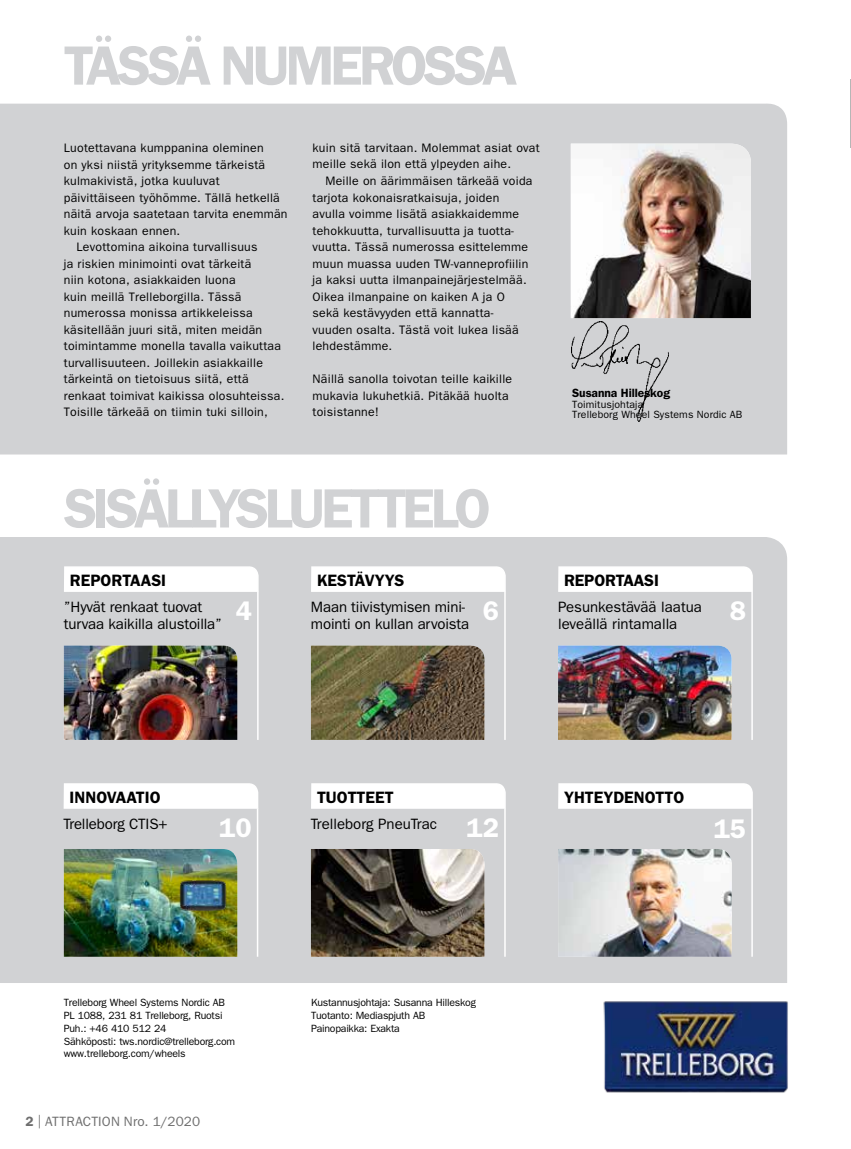
<style>
.page{position:relative;width:851px;height:1149px;background:#fff}
.page>*{position:absolute;margin:0;border:0;box-sizing:border-box;transform-origin:0 0}
.t1{font:600 55.5px "ITC Franklin Gothic Std";letter-spacing:-.075em;color:#d1d2d4}
.t2{font:600 27px "ITC Franklin Gothic Std";color:#fff}
.t3{font:600 16.5px "ITC Franklin Gothic Std";color:#000}
.t4{font:15px/17.2px "ITC Franklin Gothic Std";letter-spacing:-.01em;color:#000}
.t5{font:13.5px "ITC Franklin Gothic Std";letter-spacing:.01em;color:#6e6e6e}
.t6{font:12.3px/16.5px "ITC Franklin Gothic Std";letter-spacing:.02em;color:#000}
.t7{font:600 12px "ITC Franklin Gothic Std";letter-spacing:-.005em;color:#000}
.t8{font:10.5px/12.8px "ITC Franklin Gothic Std";letter-spacing:-.02em;color:#000}
.t9{font:10.5px/10.5px "ITC Franklin Gothic Std";letter-spacing:.01em;color:#000}
.s1{font-weight:600}
</style>
<div class="page">
<div style="left:0;top:103px;width:787px;height:351px;background:#d1d2d4"></div>
<img style="left:571px;top:321px;width:97px;height:100px">
<img style="left:603px;top:1001px;width:185px;height:92px">
<img style="left:570px;top:144px;width:182px;height:174px">
<hr style="left:850px;top:80px;width:1px;height:68px;background:#6e6e6e">
<div style="left:0;top:537px;width:787px;height:445px;background:#d1d2d4"></div>
<svg style="left:63px;top:564px;width:196px;height:28px"></svg>
<img style="left:64px;top:645px;width:175px;height:94px">
<hr style="left:257px;top:591px;width:1px;height:148px;background:#fff">
<svg style="left:310px;top:781px;width:196px;height:28px"></svg>
<img style="left:311px;top:848px;width:175px;height:108px">
<hr style="left:504px;top:808px;width:1px;height:148px;background:#fff">
<svg style="left:310px;top:564px;width:196px;height:28px"></svg>
<hr style="left:504px;top:591px;width:1px;height:148px;background:#fff">
<svg style="left:557px;top:564px;width:196px;height:28px"></svg>
<img style="left:558px;top:645px;width:174px;height:94px">
<hr style="left:751px;top:591px;width:1px;height:148px;background:#fff">
<svg style="left:557px;top:781px;width:196px;height:28px"></svg>
<hr style="left:751px;top:808px;width:1px;height:148px;background:#fff">
<svg style="left:63px;top:781px;width:196px;height:28px"></svg>
<hr style="left:257px;top:808px;width:1px;height:148px;background:#fff">
<img style="left:64px;top:848px;width:175px;height:108px">
<img style="left:558px;top:848px;width:175px;height:108px">
<img style="left:179px;top:877px;width:49px;height:35px">
<img style="left:311px;top:645px;width:175px;height:94px">
<h1 class="t1" style="left:64px;top:33px;width:455px">TÄSSÄ NUMEROSSA</h1>
<p class="t6" style="left:64px;top:140px;width:201px">Luotettavana kumppanina oleminen</p>
<p class="t6" style="left:64px;top:156px;width:203px">on yksi niistä yrityksemme tärkeistä</p>
<p class="t6" style="left:64px;top:173px;width:157px">kulmakivistä, jotka kuuluvat</p>
<p class="t6" style="left:64px;top:189px;width:217px">päivittäiseen työhömme. Tällä hetkellä</p>
<p class="t6" style="left:64px;top:206px;width:225px">näitä arvoja saatetaan tarvita enemmän</p>
<p class="t6" style="left:64px;top:222px;width:118px">kuin koskaan ennen.</p>
<p class="t6" style="left:77px;top:239px;width:182px">Levottomina aikoina turvallisuus</p>
<p class="t6" style="left:64px;top:255px;width:189px">ja riskien minimointi ovat tärkeitä</p>
<p class="t6" style="left:64px;top:272px;width:173px">niin kotona, asiakkaiden luona</p>
<p class="t6" style="left:64px;top:288px;width:179px">kuin meillä Trelleborgilla. Tässä</p>
<p class="t6" style="left:64px;top:305px;width:190px">numerossa monissa artikkeleissa</p>
<p class="t6" style="left:64px;top:321px;width:200px">käsitellään juuri sitä, miten meidän</p>
<p class="t6" style="left:64px;top:338px;width:219px">toimintamme monella tavalla vaikuttaa</p>
<p class="t6" style="left:64px;top:354px;width:201px">turvallisuuteen. Joillekin asiakkaille</p>
<p class="t6" style="left:64px;top:371px;width:186px">tärkeintä on tietoisuus siitä, että</p>
<p class="t6" style="left:64px;top:387px;width:222px">renkaat toimivat kaikissa olosuhteissa.</p>
<p class="t6" style="left:64px;top:404px;width:205px">Toisille tärkeää on tiimin tuki silloin,</p>
<p class="t6" style="left:312px;top:140px;width:229px">kuin sitä tarvitaan. Molemmat asiat ovat meille sekä ilon että ylpeyden aihe.</p>
<p class="t6" style="left:312px;top:173px;width:221px;text-indent:13px">Meille on äärimmäisen tärkeää voida tarjota kokonaisratkaisuja, joiden avulla voimme lisätä asiakkaidemme tehokkuutta, turvallisuutta ja tuotta&shy;vuutta. Tässä numerossa esittelemme muun muassa uuden TW-vanneprofiilin ja kaksi uutta ilmanpainejärjestelmää.<br>Oikea ilmanpaine on kaiken A ja O sekä kestävyyden että kannatta&shy;vuuden osalta. Tästä voit lukea lisää lehdestämme.</p>
<p class="t6" style="left:312px;top:370px;width:201px">Näillä sanolla toivotan teille kaikille mukavia lukuhetkiä. Pitäkää huolta toisistanne!</p>
<p class="t7" style="left:572px;top:385px;width:99px">Susanna Hilleskog</p>
<p class="t9" style="left:572px;top:398px;width:172px">Toimitusjohtaja<br>Trelleborg Wheel Systems Nordic AB</p>
<h1 class="t1" style="left:64px;top:475px;width:428px">SISÄLLYSLUETTELO</h1>
<h3 class="t3" style="left:70px;top:570px;width:98px">REPORTAASI</h3>
<p class="t4" style="left:64px;top:598px;width:160px">”Hyvät renkaat tuovat turvaa kaikilla alustoilla”</p>
<h2 class="t2" style="left:236px;top:595px;width:18px">4</h2>
<h3 class="t3" style="left:317px;top:570px;width:89px">KESTÄVYYS</h3>
<p class="t4" style="left:311px;top:598px;width:160px">Maan tiivistymisen mini&shy;mointi on kullan arvoista</p>
<h2 class="t2" style="left:482px;top:595px;width:18px">6</h2>
<h3 class="t3" style="left:564px;top:570px;width:96px">REPORTAASI</h3>
<p class="t4" style="left:558px;top:598px;width:145px">Pesunkestävää laatua leveällä rintamalla</p>
<h2 class="t2" style="left:729px;top:595px;width:18px">8</h2>
<h3 class="t3" style="left:70px;top:787px;width:93px">INNOVAATIO</h3>
<p class="t4" style="left:63px;top:815px;width:105px">Trelleborg CTIS+</p>
<h2 class="t2" style="left:219px;top:811px;width:34px">10</h2>
<h3 class="t3" style="left:317px;top:787px;width:78px">TUOTTEET</h3>
<p class="t4" style="left:311px;top:815px;width:127px">Trelleborg PneuTrac</p>
<h2 class="t2" style="left:466px;top:811px;width:34px">12</h2>
<p class="t8" style="left:64px;top:996px;width:173px">Trelleborg Wheel Systems Nordic AB<br>PL 1088, 231 81 Trelleborg, Ruotsi<br>Puh.: +46 410 512 24<br>Sähköposti: tws.nordic@trelleborg.com www.trelleborg.com/wheels</p>
<p class="t5" style="left:26px;top:1113px;width:176px"><span class="s1">2</span> | ATTRACTION Nro. 1/2020</p>
<p class="t8" style="left:311px;top:996px;width:166px">Kustannusjohtaja: Susanna Hilleskog<br>Tuotanto: Mediaspjuth AB<br>Painopaikka: Exakta</p>
<h3 class="t3" style="left:564px;top:787px;width:122px">YHTEYDENOTTO</h3>
<h2 class="t2" style="left:713px;top:812px;width:34px">15</h2>
</div>
